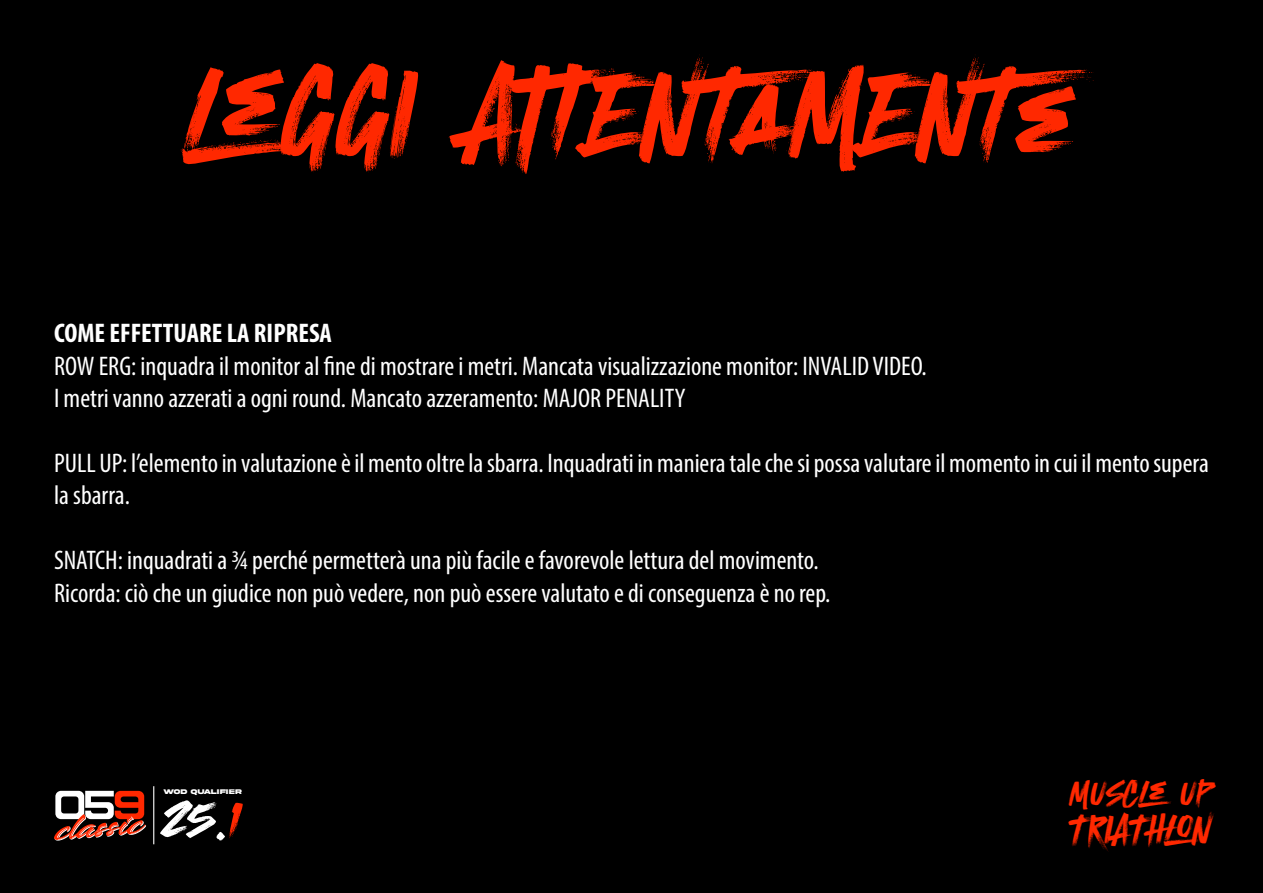
<style>
.page{position:relative;width:1263px;height:893px;background:#000}
.page>*{position:absolute;margin:0;border:0;box-sizing:border-box;transform-origin:0 0}
.t1{font:114.45px "Atomic Marker";color:#ff2800}
.t2{font:51.3px "Atomic Marker";color:#fff}
.t3{font:37.05px "Atomic Marker";color:#ff2800}
.t4{font:31.95px "Atomic Marker";color:#ff2800}
.t5{font:condensed 27px/32.4px "Myriad Pro";color:#fff}
.t6{font:700 condensed 27px "Myriad Pro";color:#fff}
.t7{font:700 7.2px "Akira Expanded Super";letter-spacing:.055em;color:#fff}
.s1{color:#ff2800}
</style>
<div class="page">
<svg style="left:54px;top:791px;width:92px;height:50px"></svg>
<hr style="left:153px;top:786px;width:1px;height:58px;background:#fff">
<h1 class="t1" style="left:187px;top:48px;width:933px">LEGGI ATTENTAMENTE</h1>
<p class="t6" style="left:54px;top:317px;width:279px">COME EFFETTUARE LA RIPRESA</p>
<p class="t5" style="left:54px;top:349px;width:874px">ROW ERG: inquadra il monitor al fine di mostrare i metri. Mancata visualizzazione monitor: INVALID VIDEO.<br>I metri vanno azzerati a ogni round. Mancato azzeramento: MAJOR PENALITY</p>
<p class="t5" style="left:54px;top:447px;width:1156px">PULL UP: l’elemento in valutazione è il mento oltre la sbarra. Inquadrati in maniera tale che si possa valutare il momento in cui il mento supera la sbarra.</p>
<p class="t5" style="left:54px;top:544px;width:778px">SNATCH: inquadrati a ¾ perché permetterà una più facile e favorevole lettura del movimento.<br>Ricorda: ciò che un giudice non può vedere, non può essere valutato e di conseguenza è no rep.</p>
<p class="t7" style="left:163px;top:788px;width:80px">WOD QUALIFIER</p>
<p class="t4" style="left:1070px;top:775px;width:143px">MUSCLE UP</p>
<h3 class="t3" style="left:1070px;top:809px;width:143px">TRIATHLON</h3>
<h2 class="t2" style="left:163px;top:791px;width:80px">25.<span class="s1">1</span></h2>
</div>
